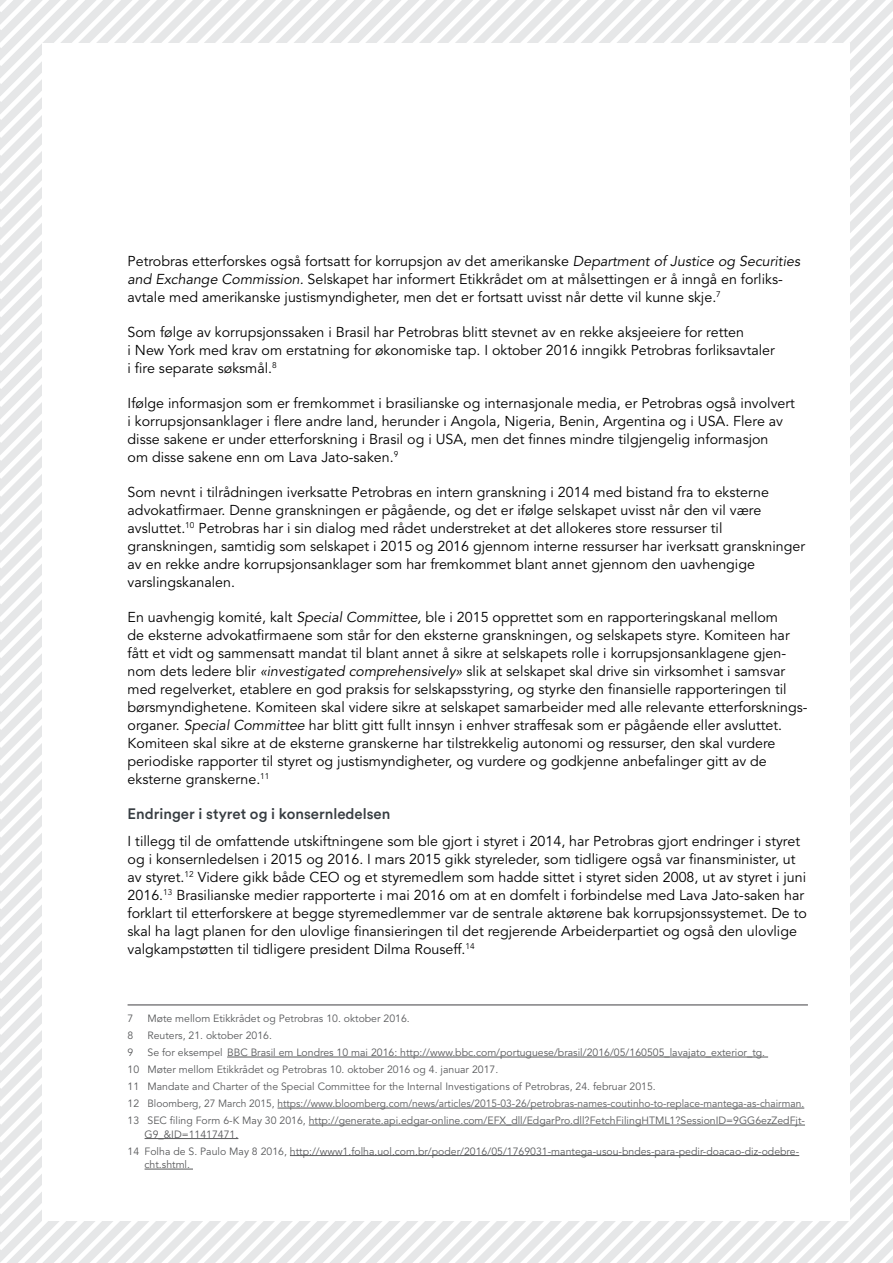
<style>
.page{position:relative;width:893px;height:1263px;background:#fff}
.page>*{position:absolute;margin:0;border:0;box-sizing:border-box;transform-origin:0 0}
.Mellom_sort{font:500 15px "Circular Std";color:#373d42}
.brødtekst{font:14.25px/18px "Avenir";color:#000}
.Fotnote{font:10.5px/13.5px "Avenir";color:#58595b}
.s1{font-style:italic}
</style>
<div class="page">
<svg style="left:0;top:466px;width:893px;height:323px"></svg>
<svg style="left:0;top:53px;width:893px;height:18px"></svg>
<svg style="left:0;top:35px;width:893px;height:18px"></svg>
<svg style="left:0;top:0;width:893px;height:35px"></svg>
<div style="left:43px;top:43px;width:807px;height:1177px;background:#fff"></div>
<hr style="left:128px;top:1005px;width:680px;height:1px;background:#414042">
<hr style="left:227px;top:1057px;width:541px;height:1px;background:#58595b">
<hr style="left:277px;top:1108px;width:527px;height:1px;background:#58595b">
<hr style="left:309px;top:1125px;width:496px;height:1px;background:#58595b">
<hr style="left:145px;top:1138px;width:93px;height:1px;background:#58595b">
<hr style="left:290px;top:1155px;width:509px;height:1px;background:#58595b">
<hr style="left:145px;top:1169px;width:48px;height:1px;background:#58595b">
<p class="brødtekst" style="left:128px;top:252px;width:674px">Petrobras etterforskes også fortsatt for korrupsjon av det amerikanske <span class="s1">Department of Justice og Securities and Exchange Commission.</span> Selskapet har informert Etikkrådet om at målsettingen er å inngå en forliks&shy;avtale med amerikanske justismyndigheter, men det er fortsatt uvisst når dette vil kunne skje.<sup>7</sup></p>
<p class="brødtekst" style="left:128px;top:323px;width:649px">Som følge av korrupsjonssaken i Brasil har Petrobras blitt stevnet av en rekke aksjeeiere for retten<br>i New York med krav om erstatning for økonomiske tap. I oktober 2016 inngikk Petrobras forliksavtaler i fire separate søksmål.<sup>8</sup></p>
<p class="brødtekst" style="left:128px;top:394px;width:669px">Ifølge informasjon som er fremkommet i brasilianske og internasjonale media, er Petrobras også involvert i korrupsjonsanklager i flere andre land, herunder i Angola, Nigeria, Benin, Argentina og i USA. Flere av disse sakene er under etterforskning i Brasil og i USA, men det finnes mindre tilgjengelig informasjon<br>om disse sakene enn om Lava Jato-saken.<sup>9</sup></p>
<p class="brødtekst" style="left:128px;top:483px;width:679px">Som nevnt i tilrådningen iverksatte Petrobras en intern granskning i 2014 med bistand fra to eksterne advokatfirmaer. Denne granskningen er pågående, og det er ifølge selskapet uvisst når den vil være avsluttet.<sup>10</sup> Petrobras har i sin dialog med rådet understreket at det allokeres store ressurser til granskningen, samtidig som selskapet i 2015 og 2016 gjennom interne ressurser har iverksatt granskninger av en rekke andre korrupsjonsanklager som har fremkommet blant annet gjennom den uavhengige varslingskanalen.</p>
<p class="brødtekst" style="left:128px;top:608px;width:681px">En uavhengig komité, kalt <span class="s1">Special Committee,</span> ble i 2015 opprettet som en rapporteringskanal mellom<br>de eksterne advokatfirmaene som står for den eksterne granskningen, og selskapets styre. Komiteen har fått et vidt og sammensatt mandat til blant annet å sikre at selskapets rolle i korrupsjonsanklagene gjen&shy;nom dets ledere blir <span class="s1">«investigated comprehensively»</span> slik at selskapet skal drive sin virksomhet i samsvar med regelverket, etablere en god praksis for selskapsstyring, og styrke den finansielle rapporteringen til børsmyndighetene. Komiteen skal videre sikre at selskapet samarbeider med alle relevante etterforsknings&shy;organer. <span class="s1">Special Committee</span> har blitt gitt fullt innsyn i enhver straffesak som er pågående eller avsluttet.<br>Komiteen skal sikre at de eksterne granskerne har tilstrekkelig autonomi og ressurser, den skal vurdere periodiske rapporter til styret og justismyndigheter, og vurdere og godkjenne anbefalinger gitt av de eksterne granskerne.<sup>11</sup></p>
<h3 class="Mellom_sort" style="left:128px;top:804px;width:264px">Endringer i styret og i konsernledelsen</h3>
<p class="brødtekst" style="left:128px;top:832px;width:681px">I tillegg til de omfattende utskiftningene som ble gjort i styret i 2014, har Petrobras gjort endringer i styret og i konsernledelsen i 2015 og 2016. I mars 2015 gikk styreleder, som tidligere også var finansminister, ut av styret.<sup>12</sup> Videre gikk både CEO og et styremedlem som hadde sittet i styret siden 2008, ut av styret i juni 2016.<sup>13</sup> Brasilianske medier rapporterte i mai 2016 om at en domfelt i forbindelse med Lava Jato-saken har forklart til etterforskere at begge styremedlemmer var de sentrale aktørene bak korrupsjonssystemet. De to skal ha lagt planen for den ulovlige finansieringen til det regjerende Arbeiderpartiet og også den ulovlige valgkampstøtten til tidligere president Dilma Rouseff.<sup>14</sup></p>
<p class="Fotnote" style="left:128px;top:1012px;width:7px">7</p>
<p class="Fotnote" style="left:147px;top:1012px;width:264px">Møte mellom Etikkrådet og Petrobras 10. oktober 2016.</p>
<p class="Fotnote" style="left:128px;top:1029px;width:7px">8</p>
<p class="Fotnote" style="left:147px;top:1029px;width:126px">Reuters, 21. oktober 2016.</p>
<p class="Fotnote" style="left:128px;top:1046px;width:7px">9</p>
<p class="Fotnote" style="left:147px;top:1046px;width:619px">Se for eksempel BBC Brasil em Londres 10 mai 2016: http://www.bbc.com/portuguese/brasil/2016/05/160505_lavajato_exterior_tg.</p>
<p class="Fotnote" style="left:128px;top:1063px;width:372px">10 Møter mellom Etikkrådet og Petrobras 10. oktober 2016 og 4. januar 2017.</p>
<p class="Fotnote" style="left:128px;top:1080px;width:530px">11 Mandate and Charter of the Special Committee for the Internal Investigations of Petrobras, 24. februar 2015.</p>
<p class="Fotnote" style="left:128px;top:1097px;width:678px">12 Bloomberg, 27 March 2015, https://www.bloomberg.com/news/articles/2015-03-26/petrobras-names-coutinho-to-replace-mantega-as-chairman.</p>
<p class="Fotnote" style="left:145px;top:1114px;width:662px;text-indent:-17px">13 SEC filing Form 6-K May 30 2016, http://generate.api.edgar-online.com/EFX_dll/EdgarPro.dll?FetchFilingHTML1?SessionID=9GG6ezZedFjt-<br>G9_&amp;ID=11417471.</p>
<p class="Fotnote" style="left:145px;top:1144px;width:656px;text-indent:-17px">14 Folha de S. Paulo May 8 2016, http://www1.folha.uol.com.br/poder/2016/05/1769031-mantega-usou-bndes-para-pedir-doacao-diz-odebre&shy;cht.shtml.</p>
</div>
